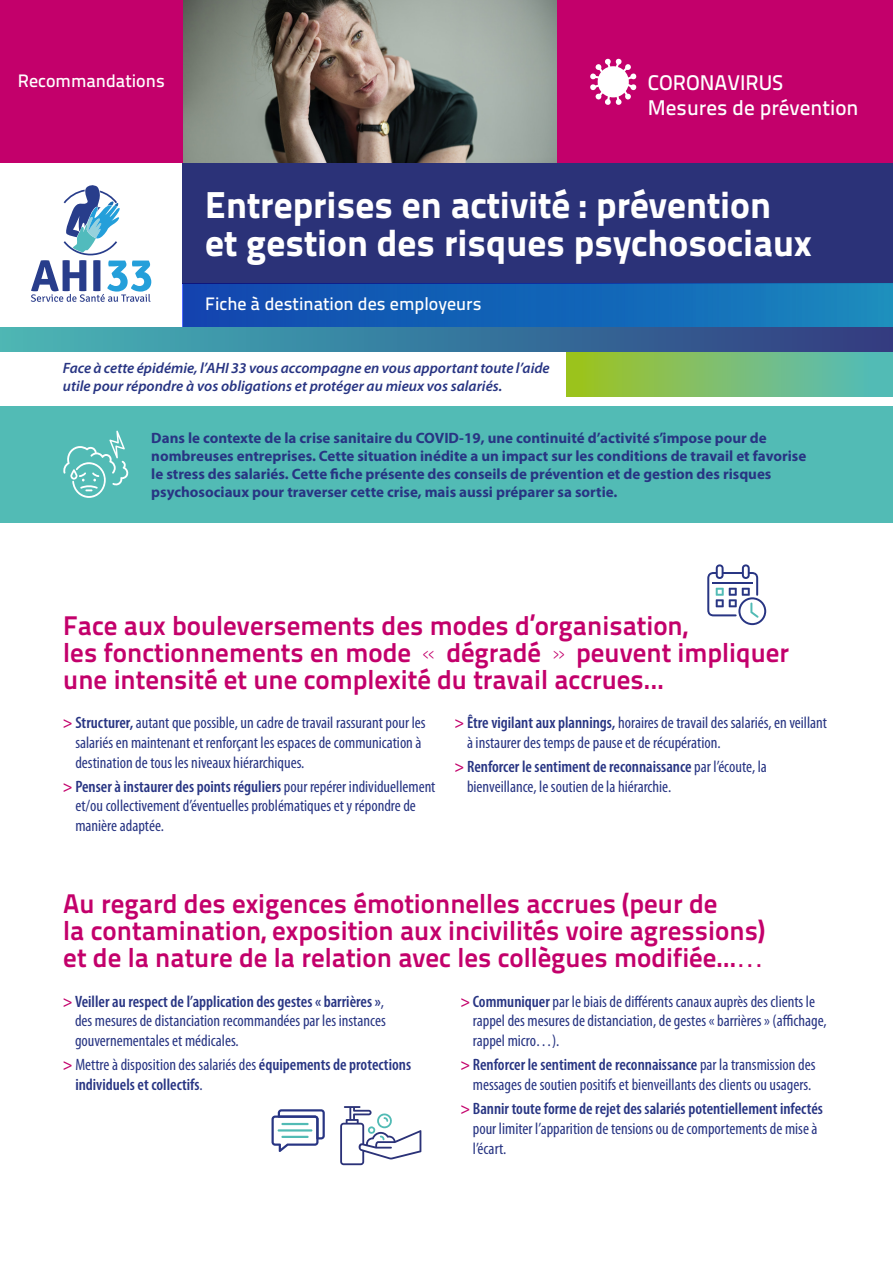
<style>
.page{position:relative;width:893px;height:1263px;background:#fff}
.page>*{position:absolute;margin:0;border:0;box-sizing:border-box;transform-origin:0 0}
.t1{font:37.5px/37.5px "Titillium Text 14 L 999 wt";color:#fff}
.t2{font:27px/27px "Titillium Text 14 L 800 wt";color:#c3006b}
.t3{font:21.15px "Titillium Text 14 L 600 wt";color:#fff}
.t4{font:18px "Titillium Text 14 L 600 wt";color:#fff}
.t5{font:condensed 16.5px/19.8px "Myriad Pro";color:#283583}
.t6{font:600 condensed 16.5px/19.8px "Myriad Pro";color:#283583}
.t7{font:700 15px/18px "Myriad Pro";color:#283583}
.t8{font:italic 600 15px/18px "Myriad Pro";color:#283583}
.s1{font-weight:600;color:#c3006b}
.s2{font-weight:600}
.s3{color:#c3006b}
.s4{font-weight:400}
</style>
<div class="page">
<img style="left:183px;top:0;width:374px;height:163px">
<div style="left:557px;top:0;width:336px;height:180px;background:#c3006b"></div>
<div style="left:0;top:0;width:183px;height:180px;background:#c3006b"></div>
<svg style="left:566px;top:351px;width:327px;height:45px;background:#78bc71"></svg>
<svg style="left:0;top:283px;width:893px;height:68px;background:#38779e"></svg>
<div style="left:0;top:163px;width:183px;height:163px;background:#fff"></div>
<svg style="left:31px;top:185px;width:120px;height:117px"></svg>
<div style="left:183px;top:163px;width:710px;height:120px;background:#2b3278"></div>
<div style="left:183px;top:284px;width:710px;height:42px;background:linear-gradient(to right,#0f45af,#1886be)"></div>
<div style="left:0;top:406px;width:893px;height:117px;background:#52bbb5"></div>
<svg style="left:590px;top:59px;width:46px;height:46px"></svg>
<svg style="left:63px;top:430px;width:66px;height:68px"></svg>
<svg style="left:340px;top:1106px;width:81px;height:59px"></svg>
<svg style="left:707px;top:564px;width:59px;height:61px"></svg>
<svg style="left:271px;top:1109px;width:54px;height:43px"></svg>
<hr style="left:278px;top:1129px;width:34px;height:2px;background:#52bbb5">
<hr style="left:281px;top:1136px;width:28px;height:2px;background:#52bbb5">
<hr style="left:281px;top:1123px;width:28px;height:2px;background:#52bbb5">
<p class="t4" style="left:18px;top:70px;width:148px">Recommandations</p>
<p class="t3" style="left:648px;top:70px;width:137px">CORONAVIRUS</p>
<p class="t3" style="left:648px;top:95px;width:212px">Mesures de prévention</p>
<p class="t1" style="left:205px;top:186px;width:608px">Entreprises en activité : prévention et gestion des risques psychosociaux</p>
<p class="t4" style="left:205px;top:292px;width:278px">Fiche à destination des employeurs</p>
<p class="t8" style="left:63px;top:358px;width:488px">Face à cette épidémie, l’AHI 33 vous accompagne en vous apportant toute l’aide utile pour répondre à vos obligations et protéger au mieux vos salariés.</p>
<p class="t7" style="left:151px;top:428px;width:656px">Dans le contexte de la crise sanitaire du COVID-19, une continuité d’activité s’impose pour de nombreuses entreprises. Cette situation inédite a un impact sur les conditions de travail et favorise le stress des salariés. Cette fiche présente des conseils de prévention et de gestion des risques psychosociaux pour traverser cette crise, mais aussi préparer sa sortie.</p>
<p class="t2" style="left:63px;top:611px;width:727px">Face aux bouleversements des modes d’organisation,<br>les fonctionnements en mode « dégradé » peuvent impliquer une intensité et une complexité du travail accrues...</p>
<p class="t5" style="left:75px;top:712px;width:352px;text-indent:-12px"><span class="s1">&gt;</span> <span class="s2">Structurer,</span> autant que possible, un cadre de travail rassurant pour les salariés en maintenant et renforçant les espaces de communication à destination de tous les niveaux hiérarchiques.</p>
<p class="t5" style="left:75px;top:776px;width:362px;text-indent:-12px"><span class="s1">&gt;</span> <span class="s2">Penser à instaurer des points réguliers</span> pour repérer individuellement et/ou collectivement d’éventuelles problématiques et y répondre de manière adaptée.</p>
<p class="t5" style="left:467px;top:712px;width:361px;text-indent:-12px"><span class="s1">&gt;</span> <span class="s2">Être vigilant aux plannings,</span> horaires de travail des salariés, en veillant à instaurer des temps de pause et de récupération.</p>
<p class="t5" style="left:467px;top:756px;width:301px;text-indent:-12px"><span class="s1">&gt;</span> <span class="s2">Renforcer le sentiment de reconnaissance</span> par l’écoute, la bienveillance, le soutien de la hiérarchie.</p>
<p class="t2" style="left:63px;top:890px;width:703px">Au regard des exigences émotionnelles accrues (peur de<br>la contamination, exposition aux incivilités voire agressions) et de la nature de la relation avec les collègues modifiée...…</p>
<p class="t5" style="left:75px;top:991px;width:312px;text-align:justify;text-indent:-12px"><span class="s1">&gt;</span> <span class="s2">Veiller au respect de l’application des gestes « barrières »</span>, des mesures de distanciation recommandées par les instances gouvernementales et médicales.</p>
<p class="t6" style="left:75px;top:1054px;width:337px;text-indent:-12px"><span class="s3">&gt;</span> <span class="s4">Mettre à disposition des salariés des</span> équipements de protections individuels et collectifs<span class="s4">.</span></p>
<p class="t5" style="left:473px;top:991px;width:355px;text-indent:-12px"><span class="s1">&gt;</span> <span class="s2">Communiquer</span> par le biais de différents canaux auprès des clients le rappel des mesures de distanciation, de gestes « barrières » (affichage, rappel micro…).</p>
<p class="t5" style="left:460px;top:1055px;width:357px;text-align:center"><span class="s1">&gt;</span> <span class="s2">Renforcer le sentiment de reconnaissance</span> par la transmission des messages de soutien positifs et bienveillants des clients ou usagers.</p>
<p class="t5" style="left:473px;top:1098px;width:352px;text-indent:-12px"><span class="s1">&gt;</span> <span class="s2">Bannir toute forme de rejet des salariés potentiellement infectés </span>pour limiter l’apparition de tensions ou de comportements de mise à l’écart.</p>
</div>
